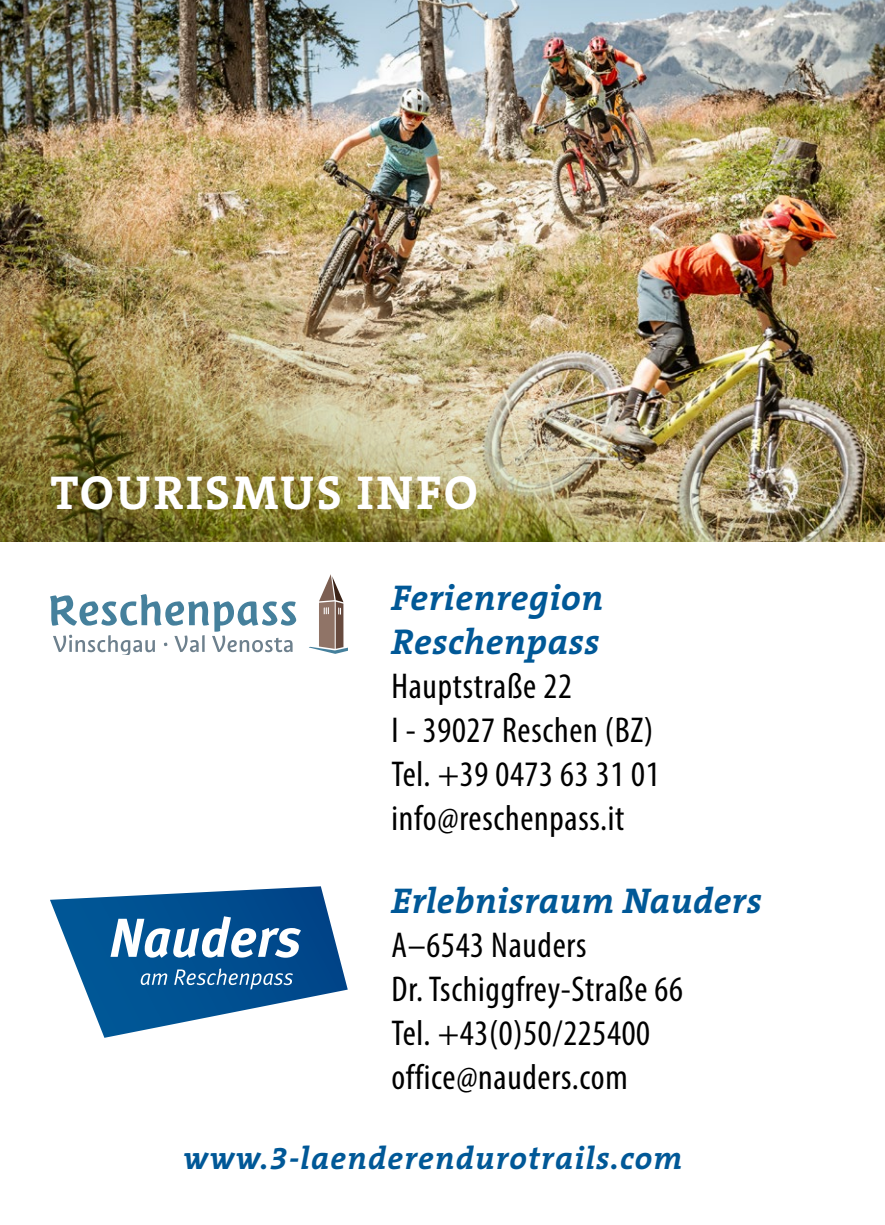
<style>
.page{position:relative;width:885px;height:1225px;background:#fff}
.page>*{position:absolute;margin:0;border:0;box-sizing:border-box;transform-origin:0 0}
.t1{font:700 48px "The Serif C5";letter-spacing:.05em;color:#fff}
.t2{font:condensed 36px/44px "Myriad Pro";letter-spacing:.02em;color:#000}
.t3{font:italic 700 36px/44px "The Serif C5";letter-spacing:.02em;color:#005897}
.t4{font:italic 700 32px "The Serif C5";letter-spacing:.04em;color:#005897}
</style>
<div class="page">
<img style="left:0;top:0;width:884px;height:541px">
<svg style="left:50px;top:886px;width:298px;height:151px"></svg>
<svg style="left:141px;top:968px;width:152px;height:21px;background:#3272a6"></svg>
<svg style="left:110px;top:916px;width:191px;height:41px"></svg>
<svg style="left:309px;top:574px;width:39px;height:80px"></svg>
<svg style="left:50px;top:594px;width:246px;height:60px"></svg>
<h1 class="t1" style="left:50px;top:462px;width:429px">TOURISMUS INFO</h1>
<p class="t3" style="left:391px;top:576px;width:213px">Ferienregion<br>Reschenpass</p>
<p class="t2" style="left:391px;top:663px;width:270px">Hauptstraße 22<br>I - 39027 Reschen (BZ)<br>Tel. +39 0473 63 31 01 info@reschenpass.it</p>
<p class="t3" style="left:391px;top:879px;width:371px">Erlebnisraum Nauders</p>
<p class="t2" style="left:391px;top:922px;width:293px">A–6543 Nauders<br>Dr. Tschiggfrey-Straße 66<br>Tel. +43(0)50/225400 office@nauders.com</p>
<p class="t4" style="left:183px;top:1137px;width:501px">www.3-laenderendurotrails.com</p>
</div>
